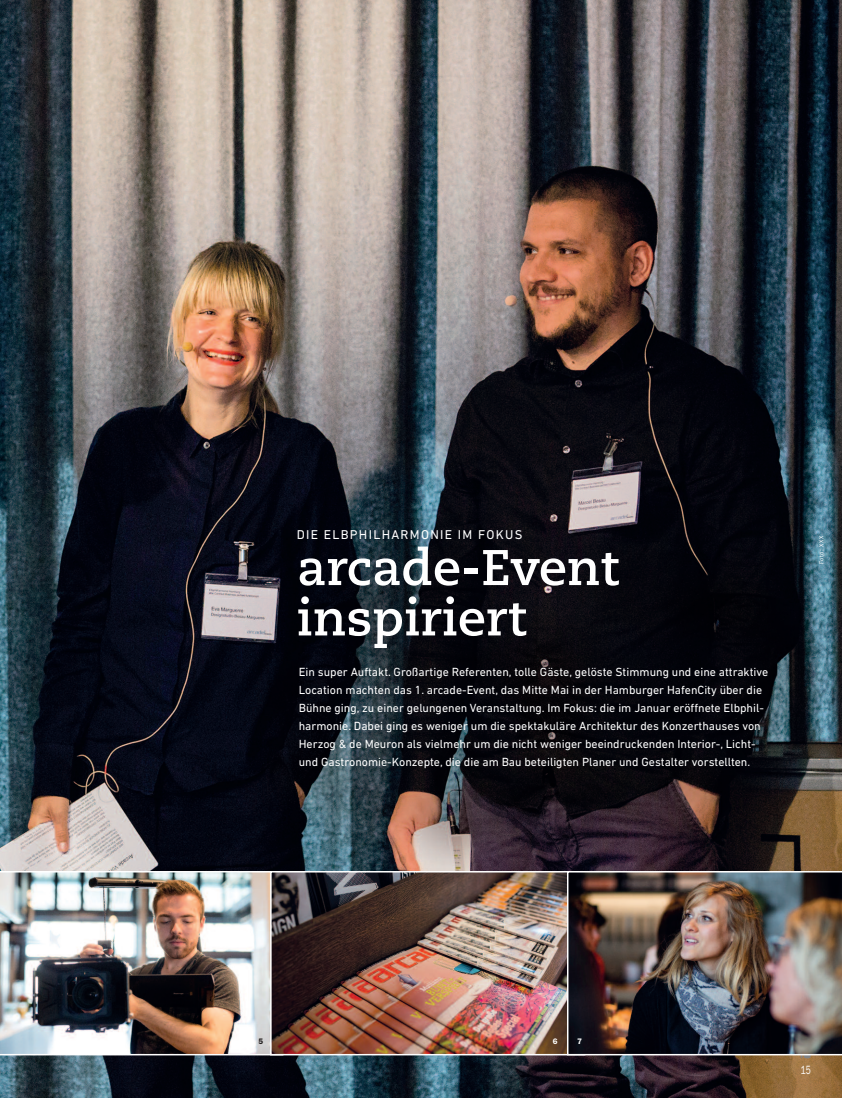
<style>
.page{position:relative;width:842px;height:1098px;background:#fff}
.page>*{position:absolute;margin:0;border:0;box-sizing:border-box;transform-origin:0 0}
.t1{font:700 50px/50.3px "Caecilia LT";letter-spacing:.005em;color:#fff}
.t2{font:13px "DIN Next LT Pro";letter-spacing:.1em;color:#fff}
.t3{font:12px/18px "DIN Next LT Pro";color:#fff}
.t4{font:12px "Franklin Gothic LT";color:#fff;scale:.7 1}
.t5{font:600 8px "Franklin Gothic LT";color:#fff}
.t6{font:600 8px "Franklin Gothic LT";color:#231f20}
.t7{font:6px "Franklin Gothic LT";letter-spacing:.065em;color:#fff}
</style>
<div class="page">
<img style="left:0;top:0;width:842px;height:1097px">
<img style="left:0;top:870px;width:270px;height:184px">
<img style="left:273px;top:873px;width:294px;height:178px">
<div style="left:270px;top:870px;width:315px;height:184px;border:2px solid #fff"></div>
<img style="left:567px;top:870px;width:275px;height:184px">
<p class="t2" style="left:297px;top:530px;width:227px">DIE ELBPHILHARMONIE IM FOKUS</p>
<h1 class="t1" style="left:297px;top:546px;width:323px">arcade-Event inspiriert</h1>
<p class="t7" style="left:819px;top:563px;width:29px;rotate:-90deg">Foto: XXX</p>
<p class="t3" style="left:299px;top:663px;width:471px">Ein super Auftakt. Großartige Referenten, tolle Gäste, gelöste Stimmung und eine attraktive Location machten das 1. arcade-Event, das Mitte Mai in der Hamburger HafenCity über die Bühne ging, zu einer gelungenen Veranstaltung. Im Fokus: die im Januar eröffnete Elbphil&shy;harmonie. Dabei ging es weniger um die spektakuläre Architektur des Konzerthauses von Herzog &amp; de Meuron als vielmehr um die nicht weniger beeindruckenden Interior-, Licht&shy;und Gastronomie-Konzepte, die die am Bau beteiligten Planer und Gestalter vorstellten.</p>
<p class="t6" style="left:259px;top:1038px;width:6px">5</p>
<p class="t5" style="left:553px;top:1038px;width:6px">6</p>
<p class="t5" style="left:577px;top:1038px;width:6px">7</p>
<p class="t4" style="left:801px;top:1064px;width:16px">15</p>
</div>
